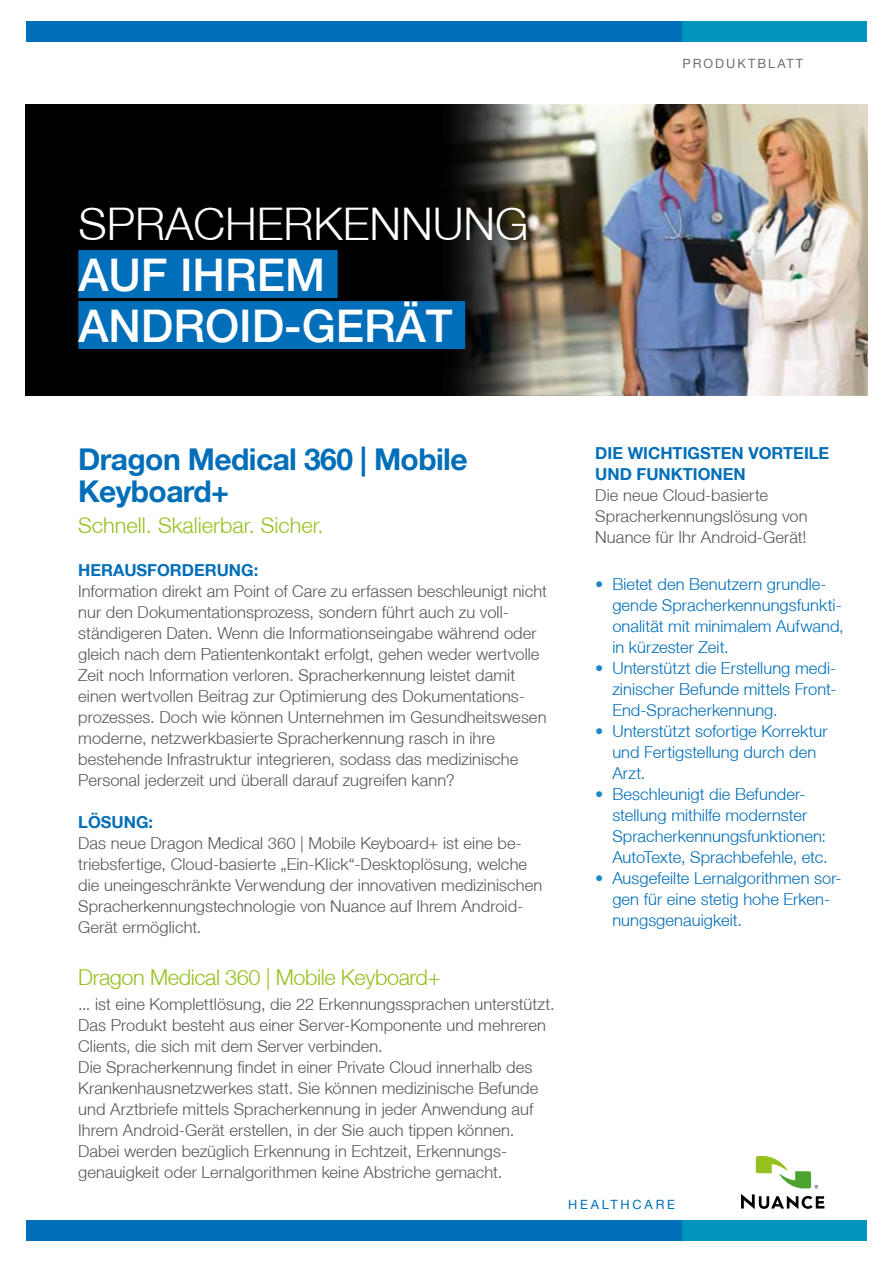
<style>
.page{position:relative;width:893px;height:1263px;background:#fff}
.page>*{position:absolute;margin:0;border:0;box-sizing:border-box;transform-origin:0 0}
.t1{font:500 45px/51px "Helvetica Neue LT";color:#fff}
.t2{font:300 45px "Helvetica Neue LT";color:#fff}
.t3{font:700 30px/31.5px "Helvetica Neue LT";letter-spacing:-.02em;color:#006eb8}
.t4{font:300 21.75px "Helvetica Neue LT";letter-spacing:-.02em;color:#95c11f}
.t5{font:300 21.75px "Helvetica Neue LT";color:#95c11f}
.t6{font:300 16.5px/21px "Helvetica Neue LT";letter-spacing:.005em;color:#575756}
.t7{font:300 16.5px/21px "Helvetica Neue LT";letter-spacing:.005em;color:#006eb8}
.t8{font:700 16.5px/21px "Helvetica Neue LT";color:#006eb8}
.t9{font:12.75px "Helvetica Neue LT";letter-spacing:.16em;color:#706f6f}
.t10{font:12.75px "Helvetica Neue LT";letter-spacing:.22em;color:#006eb8}
.s1{font-stretch:condensed;color:#1c86c8}
</style>
<div class="page">
<div style="left:26px;top:21px;width:656px;height:20px;background:#006eb8"></div>
<div style="left:26px;top:1220px;width:656px;height:20px;background:#006eb8"></div>
<div style="left:682px;top:21px;width:185px;height:20px;background:#0093bd"></div>
<div style="left:682px;top:1220px;width:185px;height:20px;background:#0093bd"></div>
<svg style="left:741px;top:1194px;width:83px;height:15px"></svg>
<svg style="left:756px;top:1156px;width:62px;height:32px"></svg>
<div style="left:26px;top:104px;width:841px;height:291px;background:#000"></div>
<img style="left:431px;top:104px;width:436px;height:291px">
<div style="left:78px;top:250px;width:260px;height:48px;background:#006eb8"></div>
<div style="left:78px;top:301px;width:387px;height:48px;background:#006eb8"></div>
<p class="t9" style="left:682px;top:56px;width:122px">PRoDukTBLATT</p>
<h1 class="t2" style="left:78px;top:196px;width:267px">Spracherkennung</h1>
<h1 class="t1" style="left:78px;top:249px;width:376px">AUF IHREM<br>ANDROID-GERÄT</h1>
<h2 class="t3" style="left:78px;top:443px;width:391px">Dragon Medical 360 | Mobile<br>Keyboard+</h2>
<h3 class="t5" style="left:78px;top:512px;width:247px">Schnell. Skalierbar. Sicher.</h3>
<p class="t8" style="left:78px;top:559px;width:181px">HERAUSFORDERUNG:</p>
<p class="t6" style="left:78px;top:580px;width:470px">Information direkt am Point of Care zu erfassen beschleunigt nicht nur den Dokumentationsprozess, sondern führt auch zu voll&shy;ständigeren Daten. Wenn die Informationseingabe während oder gleich nach dem Patientenkontakt erfolgt, gehen weder wertvolle Zeit noch Information verloren. Spracherkennung leistet damit einen wertvollen Beitrag zur Optimierung des Dokumentations&shy;prozesses. Doch wie können Unternehmen im Gesundheitswesen moderne, netzwerkbasierte Spracherkennung rasch in ihre bestehende Infrastruktur integrieren, sodass das medizinische Personal jederzeit und überall darauf zugreifen kann?</p>
<p class="t8" style="left:78px;top:811px;width:76px">LÖSUNG:</p>
<p class="t6" style="left:78px;top:832px;width:465px">Das neue Dragon Medical 360 | Mobile Keyboard+ ist eine be&shy;triebsfertige, Cloud-basierte „Ein-Klick“-Desktoplösung, welche die uneingeschränkte Verwendung der innovativen medizinischen Spracherkennungstechnologie von Nuance auf Ihrem Android-Gerät ermöglicht.</p>
<h3 class="t4" style="left:78px;top:964px;width:364px">Dragon Medical 360 | Mobile Keyboard+</h3>
<p class="t6" style="left:78px;top:993px;width:478px">... ist eine Komplettlösung, die 22 Erkennungssprachen unterstützt.<br>Das Produkt besteht aus einer Server-Komponente und mehreren Clients, die sich mit dem Server verbinden.<br>Die Spracherkennung findet in einer Private Cloud innerhalb des Krankenhausnetzwerkes statt. Sie können medizinische Befunde und Arztbriefe mittels Spracherkennung in jeder Anwendung auf Ihrem Android-Gerät erstellen, in der Sie auch tippen können.<br>Dabei werden bezüglich Erkennung in Echtzeit, Erkennungs&shy;genauigkeit oder Lernalgorithmen keine Abstriche gemacht.</p>
<p class="t8" style="left:595px;top:443px;width:236px">DIE WICHTIGSTEN VORTEILE<br>UND FUNKTIONEN</p>
<p class="t6" style="left:595px;top:485px;width:214px">Die neue Cloud-basierte<br>Spracherkennungslösung von<br>Nuance für Ihr Android-Gerät!</p>
<p class="t7" style="left:612px;top:573px;width:233px;text-indent:-17px"><span class="s1">•</span> Bietet den Benutzern grundle&shy;gende Spracherkennungsfunkti&shy;onalität mit minimalem Aufwand, in kürzester Zeit.</p>
<p class="t7" style="left:612px;top:657px;width:226px;text-align:justify;text-indent:-17px"><span class="s1">•</span> Unterstützt die Erstellung medi&shy;zinischer Befunde mittels Front-End-Spracherkennung.</p>
<p class="t7" style="left:612px;top:720px;width:217px;text-indent:-17px"><span class="s1">•</span> Unterstützt sofortige Korrektur und Fertigstellung durch den<br>Arzt.</p>
<p class="t7" style="left:612px;top:783px;width:217px;text-indent:-17px"><span class="s1">•</span> Beschleunigt die Befunder&shy;stellung mithilfe modernster<br>Spracherkennungsfunktionen:<br>AutoTexte, Sprachbefehle, etc.</p>
<p class="t7" style="left:612px;top:867px;width:231px;text-indent:-17px"><span class="s1">•</span> Ausgefeilte Lernalgorithmen sor&shy;gen für eine stetig hohe Erken&shy;nungsgenauigkeit.</p>
<p class="t10" style="left:568px;top:1197px;width:108px">HEALTHCARE</p>
</div>
